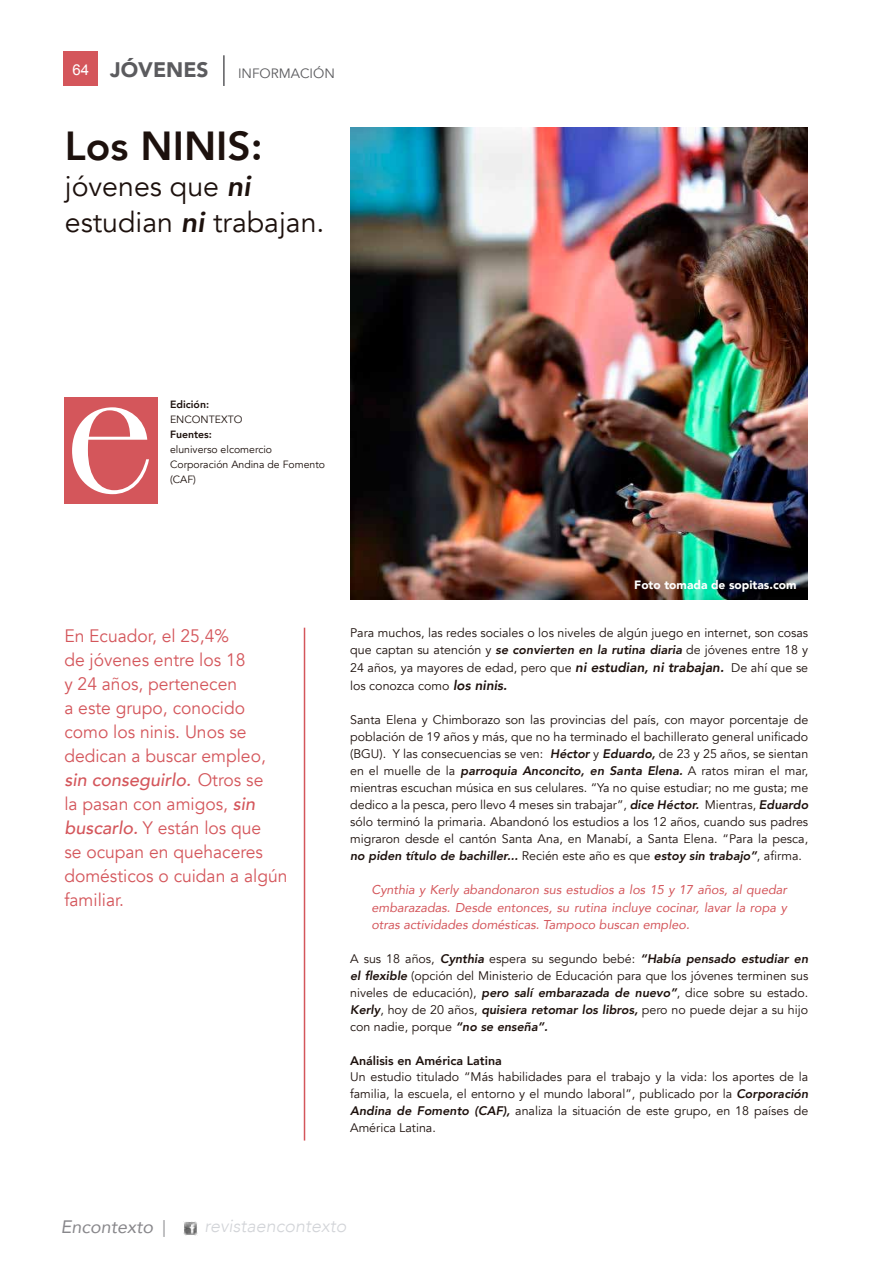
<style>
.page{position:relative;width:893px;height:1263px;background:#fff}
.page>*{position:absolute;margin:0;border:0;box-sizing:border-box;transform-origin:0 0}
.t1{font:800 40.5px "Avenir";color:#1d110d}
.t2{font:28.5px/36px "Avenir";color:#1d110d}
.t3{font:900 21px "Avenir";color:#5b5b5e}
.t4{font:18px/24px "Avenir";color:#d4565b}
.t5{font:italic 300 18px "Avenir";color:#d2d4d8}
.t6{font:italic 18px "Avenir";color:#88878b}
.t7{font:13.5px "Avenir";color:#5b5b5e}
.t8{font:italic 12.75px/17.2px "Avenir";color:#d4565b;text-align:justify}
.t9{font:12.45px/17px "Avenir";color:#1d110d;text-align:justify}
.t10{font:800 12.45px "Avenir";color:#1d110d}
.t11{font:900 12px "Avenir";color:#fff}
.t12{font:10.5px/15px "Avenir";color:#1d110d}
.t13{font:800 10.5px "Avenir";color:#1d110d}
.s1{font-family:"Arial";font-weight:400;font-size:15px;color:#fff}
.s2{font-weight:800;font-style:italic}
.s3{font-weight:500;font-style:italic}
.s4{font-weight:800;font-style:italic;font-size:13.5px}
.s5{font-family:"Arial";font-style:normal;color:#a5a5a9}
</style>
<div class="page">
<svg style="left:184px;top:1222px;width:13px;height:13px"></svg>
<div style="left:63px;top:51px;width:35px;height:35px;background:#d4565b"></div>
<hr style="left:223px;top:55px;width:2px;height:31px;background:#5b5b5e">
<div style="left:64px;top:398px;width:93px;height:106px;background:#d4565b"></div>
<svg style="left:72px;top:407px;width:77px;height:87px"></svg>
<hr style="left:304px;top:628px;width:1px;height:512px;background:#d4565b">
<img style="left:350px;top:127px;width:458px;height:472px">
<h3 class="t3" style="left:72px;top:52px;width:138px"><span class="s1">64</span> JÓVENES</h3>
<p class="t7" style="left:238px;top:65px;width:98px">INFORMACIÓN</p>
<h1 class="t1" style="left:65px;top:114px;width:199px">Los NINIS:</h1>
<h2 class="t2" style="left:65px;top:169px;width:261px">jóvenes que <span class="s2">ni </span>estudian <span class="s2">ni</span> trabajan.</h2>
<p class="t13" style="left:170px;top:396px;width:41px">Edición:</p>
<p class="t12" style="left:170px;top:412px;width:74px">ENCONTEXTO</p>
<p class="t13" style="left:170px;top:426px;width:43px">Fuentes:</p>
<p class="t12" style="left:170px;top:442px;width:157px">eluniverso elcomercio<br>Corporación Andina de Fomento (CAF)</p>
<p class="t4" style="left:64px;top:624px;width:225px">En Ecuador, el 25,4%<br>de jóvenes entre los 18<br>y 24 años, pertenecen<br>a este grupo, conocido como los ninis. Unos se dedican a buscar empleo, <span class="s3">sin conseguirlo.</span> Otros se<br>la pasan con amigos, <span class="s3">sin buscarlo.</span> Y están los que<br>se ocupan en quehaceres domésticos o cuidan a algún familiar.</p>
<p class="t11" style="left:634px;top:575px;width:164px">Foto tomada de sopitas.com</p>
<p class="t9" style="left:350px;top:624px;width:460px;line-height:17.7px">Para muchos, las redes sociales o los niveles de algún juego en internet, son cosas que captan su atención y <span class="s2">se convierten en la rutina diaria</span> de jóvenes entre 18 y 24 años, ya mayores de edad, pero que <span class="s4">ni estudian, ni trabajan.</span> De ahí que se los conozca como <span class="s4">los ninis.</span></p>
<p class="t9" style="left:350px;top:712px;width:460px">Santa Elena y Chimborazo son las provincias del país, con mayor porcentaje de población de 19 años y más, que no ha terminado el bachillerato general unificado (BGU). Y las consecuencias se ven: <span class="s2">Héctor</span> y <span class="s2">Eduardo,</span> de 23 y 25 años, se sientan en el muelle de la <span class="s2">parroquia Anconcito, en Santa Elena.</span> A ratos miran el mar, mientras escuchan música en sus celulares. “Ya no quise estudiar; no me gusta; me dedico a la pesca, pero llevo 4 meses sin trabajar”, <span class="s2">dice Héctor.</span> Mientras, <span class="s2">Eduardo </span>sólo terminó la primaria. Abandonó los estudios a los 12 años, cuando sus padres migraron desde el cantón Santa Ana, en Manabí, a Santa Elena. “Para la pesca, <span class="s2">no piden título de bachiller...</span> Recién este año es que <span class="s2">estoy sin trabajo”</span>, afirma.</p>
<p class="t8" style="left:371px;top:881px;width:417px">Cynthia y Kerly abandonaron sus estudios a los 15 y 17 años, al quedar embarazadas. Desde entonces, su rutina incluye cocinar, lavar la ropa y otras actividades domésticas. Tampoco buscan empleo.</p>
<p class="t9" style="left:350px;top:950px;width:460px">A sus 18 años, <span class="s2">Cynthia</span> espera su segundo bebé: <span class="s2">“Había pensado estudiar en el flexible</span> (opción del Ministerio de Educación para que los jóvenes terminen sus niveles de educación), <span class="s2">pero salí embarazada de nuevo”</span>, dice sobre su estado.<br><span class="s2">Kerly</span>, hoy de 20 años, <span class="s2">quisiera retomar los libros,</span> pero no puede dejar a su hijo con nadie, porque <span class="s2">“no se enseña”.</span></p>
<p class="t10" style="left:350px;top:1050px;width:153px">Análisis en América Latina</p>
<p class="t9" style="left:350px;top:1069px;width:460px">Un estudio titulado “Más habilidades para el trabajo y la vida: los aportes de la familia, la escuela, el entorno y el mundo laboral”, publicado por la <span class="s2">Corporación Andina de Fomento (CAF),</span> analiza la situación de este grupo, en 18 países de América Latina.</p>
<h3 class="t6" style="left:61px;top:1216px;width:107px">Encontexto <span class="s5">|</span></h3>
<h3 class="t5" style="left:205px;top:1215px;width:144px">revistaencontexto</h3>
</div>
